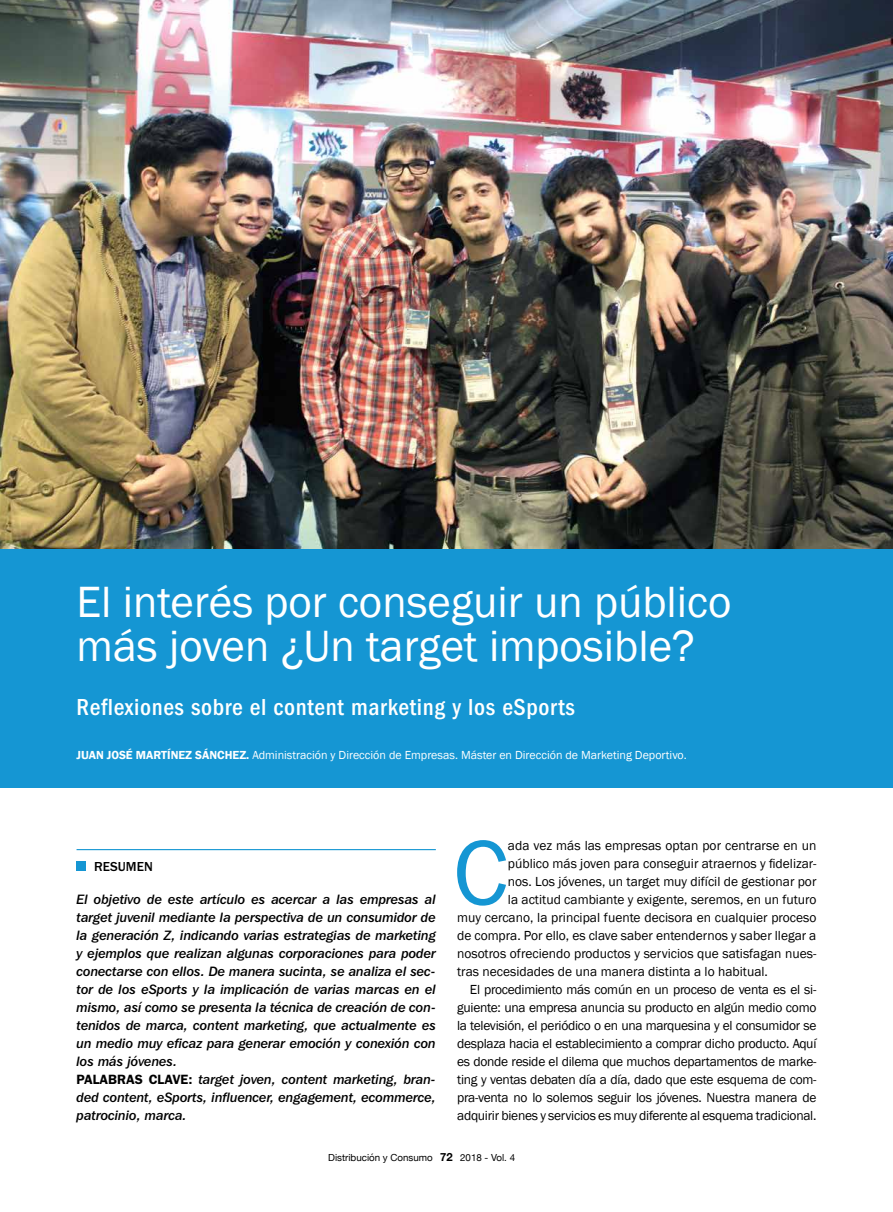
<style>
.page{position:relative;width:893px;height:1212px;background:#fff}
.page>*{position:absolute;margin:0;border:0;box-sizing:border-box;transform-origin:0 0}
.t1{font:94.5px "Franklin Gothic";color:#1596d3}
.t2{font:45px/43.5px "Franklin Gothic";color:#fff}
.t3{font:500 condensed 24px "Franklin Gothic LT";letter-spacing:.025em;color:#fff}
.t4{font:13.5px/18px "Franklin Gothic IT Cby BT Med Ital";color:#000}
.t5{font:13.5px "Franklin Gothic";letter-spacing:-.02em;color:#000}
.t6{font:13.5px "Franklin Gothic";color:#000}
.t7{font:500 13.5px "Franklin Gothic LT";color:#000}
.t8{font:12px "Franklin Gothic";color:#fff}
.t9{font:9.75px "Helvetica Neue";color:#000}
.s1{font-weight:600}
.s2{font-weight:700;font-size:11.25px}
.s3{font-family:"Franklin Gothic LT";font-weight:600}
</style>
<div class="page">
<img style="left:0;top:0;width:893px;height:549px">
<hr style="left:77px;top:849px;width:359px;height:1px;background:#1596d3">
<div style="left:0;top:549px;width:893px;height:238px;background:#1596d3"></div>
<div style="left:77px;top:861px;width:9px;height:10px;background:#1596d3"></div>
<h2 class="t2" style="left:77px;top:581px;width:657px">El interés por conseguir un público más joven ¿Un target imposible?</h2>
<h3 class="t3" style="left:77px;top:693px;width:500px">Reflexiones sobre el content marketing y los eSports</h3>
<p class="t8" style="left:77px;top:747px;width:612px"><span class="s1">JUAN JOSÉ MARTÍNEZ SÁNCHEZ.</span> Administración y Dirección de Empresas. Máster en Dirección de Marketing Deportivo.</p>
<h1 class="t1" style="left:453px;top:814px;width:56px">C</h1>
<p class="t6" style="left:508px;top:837px;width:310px">ada vez más las empresas optan por centrarse en un</p>
<p class="t6" style="left:508px;top:855px;width:310px">público más joven para conseguir atraernos y fidelizar-</p>
<p class="t6" style="left:508px;top:873px;width:310px">nos. Los jóvenes, un target muy difícil de gestionar por</p>
<p class="t6" style="left:508px;top:891px;width:310px">la actitud cambiante y exigente, seremos, en un futuro</p>
<p class="t6" style="left:457px;top:909px;width:361px">muy cercano, la principal fuente decisora en cualquier proceso</p>
<p class="t6" style="left:457px;top:927px;width:361px">de compra. Por ello, es clave saber entendernos y saber llegar a</p>
<p class="t6" style="left:457px;top:945px;width:361px">nosotros ofreciendo productos y servicios que satisfagan nues-</p>
<p class="t6" style="left:457px;top:963px;width:312px">tras necesidades de una manera distinta a lo habitual.</p>
<p class="t5" style="left:470px;top:981px;width:348px">El procedimiento más común en un proceso de venta es el si-</p>
<p class="t5" style="left:457px;top:999px;width:361px">guiente: una empresa anuncia su producto en algún medio como</p>
<p class="t5" style="left:457px;top:1017px;width:361px">la televisión, el periódico o en una marquesina y el consumidor se</p>
<p class="t5" style="left:457px;top:1035px;width:361px">desplaza hacia el establecimiento a comprar dicho producto. Aquí</p>
<p class="t5" style="left:457px;top:1053px;width:361px">es donde reside el dilema que muchos departamentos de marke-</p>
<p class="t5" style="left:457px;top:1071px;width:361px">ting y ventas debaten día a día, dado que este esquema de com-</p>
<p class="t5" style="left:457px;top:1089px;width:361px">pra-venta no lo solemos seguir los jóvenes. Nuestra manera de</p>
<p class="t5" style="left:457px;top:1107px;width:361px">adquirir bienes y servicios es muy diferente al esquema tradicional.</p>
<p class="t9" style="left:328px;top:1150px;width:188px">Distribución y Consumo <span class="s2">72</span> 2018 - Vol. 4</p>
<p class="t7" style="left:94px;top:859px;width:60px">RESUMEN</p>
<p class="t4" style="left:77px;top:890px;width:361px">El objetivo de este artículo es acercar a las empresas al target juvenil mediante la perspectiva de un consumidor de la generación Z, indicando varias estrategias de marketing y ejemplos que realizan algunas corporaciones para poder conectarse con ellos. De manera sucinta, se analiza el sec&shy;tor de los eSports y la implicación de varias marcas en el mismo, así como se presenta la técnica de creación de con&shy;tenidos de marca, content marketing, que actualmente es un medio muy eficaz para generar emoción y conexión con los más jóvenes.<br><span class="s3">PALABRAS CLAVE:</span> target joven, content marketing, bran&shy;ded content, eSports, influencer, engagement, ecommerce, patrocinio, marca.</p>
</div>
